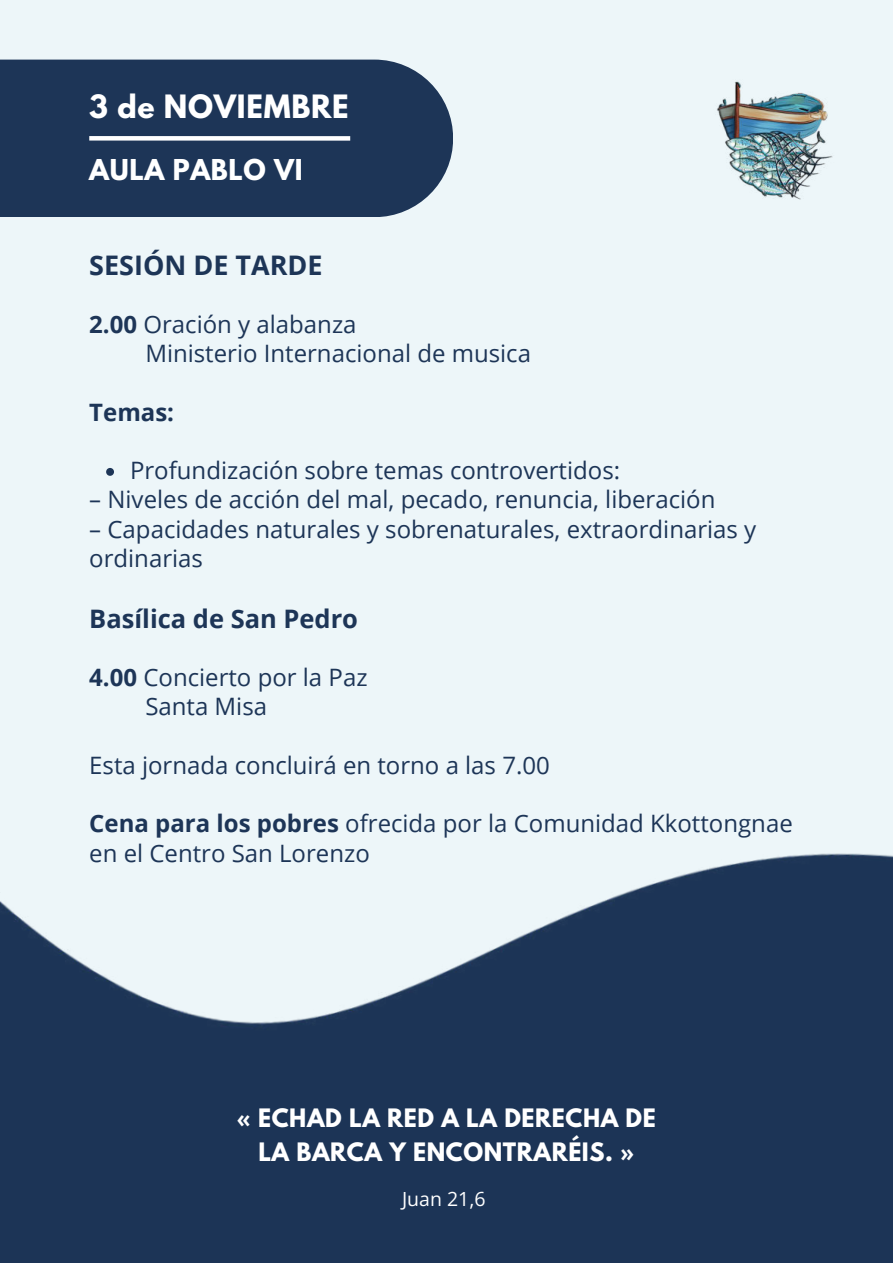
<style>
.page{position:relative;width:893px;height:1264px;background:#fff}
.page>*{position:absolute;margin:0;border:0;box-sizing:border-box;transform-origin:0 0}
.t1{font:700 28.5px "League Spartan";letter-spacing:.025em;color:#fff}
.t2{font:700 27px "Open Sans";color:#1d3557}
.t3{font:700 25.5px "Open Sans";color:#1d3557}
.t4{font:700 25.5px "League Spartan";letter-spacing:.025em;color:#fff}
.t5{font:24px/29.2px "Open Sans";color:#1d3557}
.t6{font:700 24px "Open Sans";color:#1d3557}
.t7{font:700 22.5px/33.8px "League Spartan";letter-spacing:.025em;color:#fff;text-align:center}
.t8{font:19.5px "Open Sans";color:#fff}
.s1{font-weight:700}
</style>
<div class="page">
<div style="left:0;top:0;width:892px;height:1262px;background:#edf6f9"></div>
<img style="left:717px;top:81px;width:116px;height:119px">
<div style="left:0;top:60px;width:453px;height:157px;background:#1d3557"></div>
<svg style="left:106px;top:468px;width:8px;height:8px"></svg>
<img style="left:0;top:853px;width:892px;height:409px">
<div style="left:89px;top:136px;width:261px;height:5px;background:#fff"></div>
<p class="t1" style="left:89px;top:84px;width:261px">3 de NOVIEMBRE</p>
<p class="t4" style="left:89px;top:149px;width:215px">AULA PABLO VI</p>
<p class="t2" style="left:89px;top:246px;width:235px">SESIÓN DE TARDE</p>
<p class="t5" style="left:145px;top:309px;width:387px;text-indent:-56px"><span class="s1">2.00</span> Oración y alabanza<br>Ministerio Internacional de musica</p>
<p class="t6" style="left:89px;top:395px;width:86px">Temas:</p>
<p class="t5" style="left:130px;top:455px;width:491px">Profundización sobre temas controvertidos:</p>
<p class="t5" style="left:89px;top:484px;width:627px">– Niveles de acción del mal, pecado, renuncia, liberación</p>
<p class="t5" style="left:89px;top:513px;width:668px">– Capacidades naturales y sobrenaturales, extraordinarias y ordinarias</p>
<p class="t3" style="left:89px;top:600px;width:270px">Basílica de San Pedro</p>
<p class="t5" style="left:145px;top:662px;width:224px;text-indent:-56px"><span class="s1">4.00</span> Concierto por la Paz<br>Santa Misa</p>
<p class="t5" style="left:89px;top:750px;width:462px">Esta jornada concluirá en torno a las 7.00</p>
<p class="t5" style="left:89px;top:808px;width:705px"><span class="s1">Cena para los pobres</span> ofrecida por la Comunidad Kkottongnae en el Centro San Lorenzo</p>
<p class="t7" style="left:237px;top:1100px;width:420px">« ECHAD LA RED A LA DERECHA DE<br>LA BARCA Y ENCONTRARÉIS. »</p>
<p class="t8" style="left:402px;top:1185px;width:85px">Juan 21,6</p>
</div>
